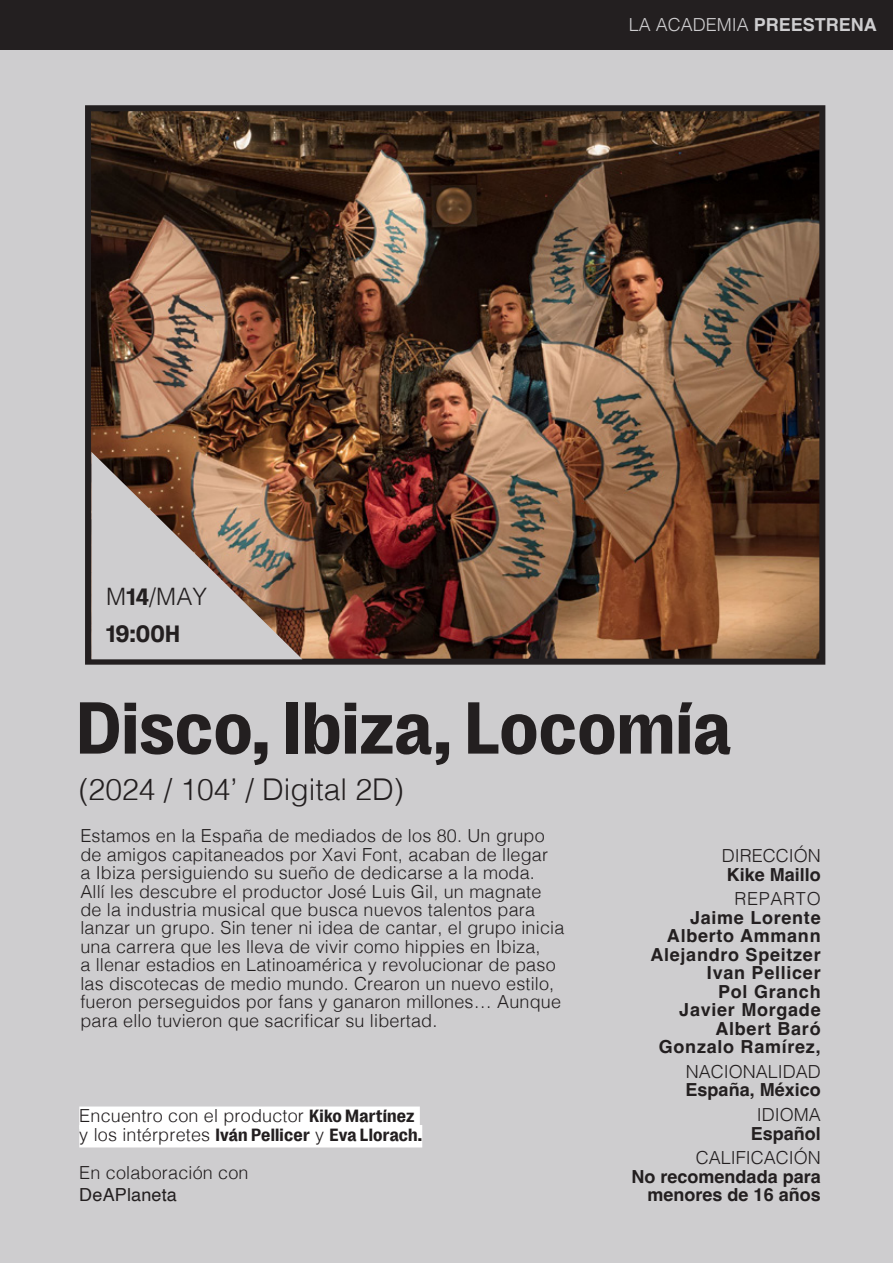
<style>
.page{position:relative;width:893px;height:1263px;background:#cecdcf}
.page>*{position:absolute;margin:0;border:0;box-sizing:border-box;transform-origin:0 0}
.t1{font:700 75px "PP Right Grotesk";color:#231f20}
.t2{font:300 30px "Helvetica";color:#231f20}
.t3{font:300 24px "Helvetica";color:#231f20}
.t4{font:700 24px "PP Right Grotesk";color:#231f20}
.Estilo_de_párrafo_1{font:300 18px/18.5px "Helvetica";letter-spacing:.01em;color:#231f20}
.t5{font:700 18px/18.5px "Helvetica";letter-spacing:.04em;color:#231f20;text-align:right}
.t6{font:700 18px/18.5px "Helvetica";color:#231f20}
.t7{font:300 18px "Helvetica";color:#cecdcf}
.s1{font-family:"PP Right Grotesk";font-weight:700}
.s2{font-weight:700}
.s3{font-weight:400}
.s4{font-weight:300}
</style>
<div class="page">
<div style="left:0;top:0;width:893px;height:50px;background:#231f20"></div>
<img style="left:92px;top:112px;width:726px;height:546px">
<div style="left:85px;top:105px;width:740px;height:560px;border:6px solid #231f20"></div>
<img style="left:91px;top:452px;width:211px;height:207px">
<div style="left:79px;top:1106px;width:341px;height:23px;background:#fff"></div>
<div style="left:79px;top:1125px;width:343px;height:22px;background:#fff"></div>
<p class="t3" style="left:106px;top:576px;width:102px">M<span class="s1">14</span>/MAY</p>
<p class="t4" style="left:106px;top:621px;width:75px">19:00H</p>
<p class="t7" style="left:629px;top:9px;width:250px">LA ACADEMIA <span class="s2">PREESTRENA</span></p>
<p class="t1" style="left:76px;top:687px;width:657px">Disco, Ibiza, Locomía</p>
<p class="t2" style="left:79px;top:763px;width:327px">(2024 / 104’ / Digital 2D)</p>
<p class="Estilo_de_párrafo_1" style="left:80px;top:825px;width:485px">Estamos en la España de mediados de los 80. Un grupo de amigos capitaneados por Xavi Font, acaban de llegar<br>a Ibiza persiguiendo su sueño de dedicarse a la moda.<br>Allí les descubre el productor José Luis Gil, un magnate de la industria musical que busca nuevos talentos para lanzar un grupo. Sin tener ni idea de cantar, el grupo inicia una carrera que les lleva de vivir como hippies en Ibiza,<br>a llenar estadios en Latinoamérica y revolucionar de paso las discotecas de medio mundo. Crearon un nuevo estilo, fueron perseguidos por fans y ganaron millones… Aunque para ello tuvieron que sacrificar su libertad.</p>
<p class="Estilo_de_párrafo_1" style="left:79px;top:1105px;width:344px">Encuentro con el productor <span class="s1">Kiko Martínez </span>y los intérpretes <span class="s1">Iván Pellicer</span> y <span class="s1">Eva Llorach.</span></p>
<p class="Estilo_de_párrafo_1" style="left:79px;top:1160px;width:171px;line-height:22.5px">En colaboración con<br><span class="s3">DeAPlaneta</span></p>
<p class="t6" style="left:722px;top:848px;width:101px"><span class="s4">DIRECCIÓN<br></span>Kike Maillo</p>
<p class="t5" style="left:650px;top:892px;width:172px"><span class="s4">REPARTO<br></span>Jaime Lorente<br>Alberto Ammann<br>Alejandro Speitzer<br>Ivan Pellicer<br>Pol Granch<br>Javier Morgade<br>Albert Baró<br>Gonzalo Ramírez,</p>
<p class="t6" style="left:686px;top:1064px;width:137px"><span class="s4">NACIONALIDAD<br></span>España, México</p>
<p class="t6" style="left:751px;top:1107px;width:72px;text-align:center"><span class="s4">IDIOMA<br></span>Español</p>
<p class="t6" style="left:632px;top:1151px;width:191px;text-align:right"><span class="s4">CALIFICACIÓN<br></span>No recomendada para menores de 16 años</p>
</div>
